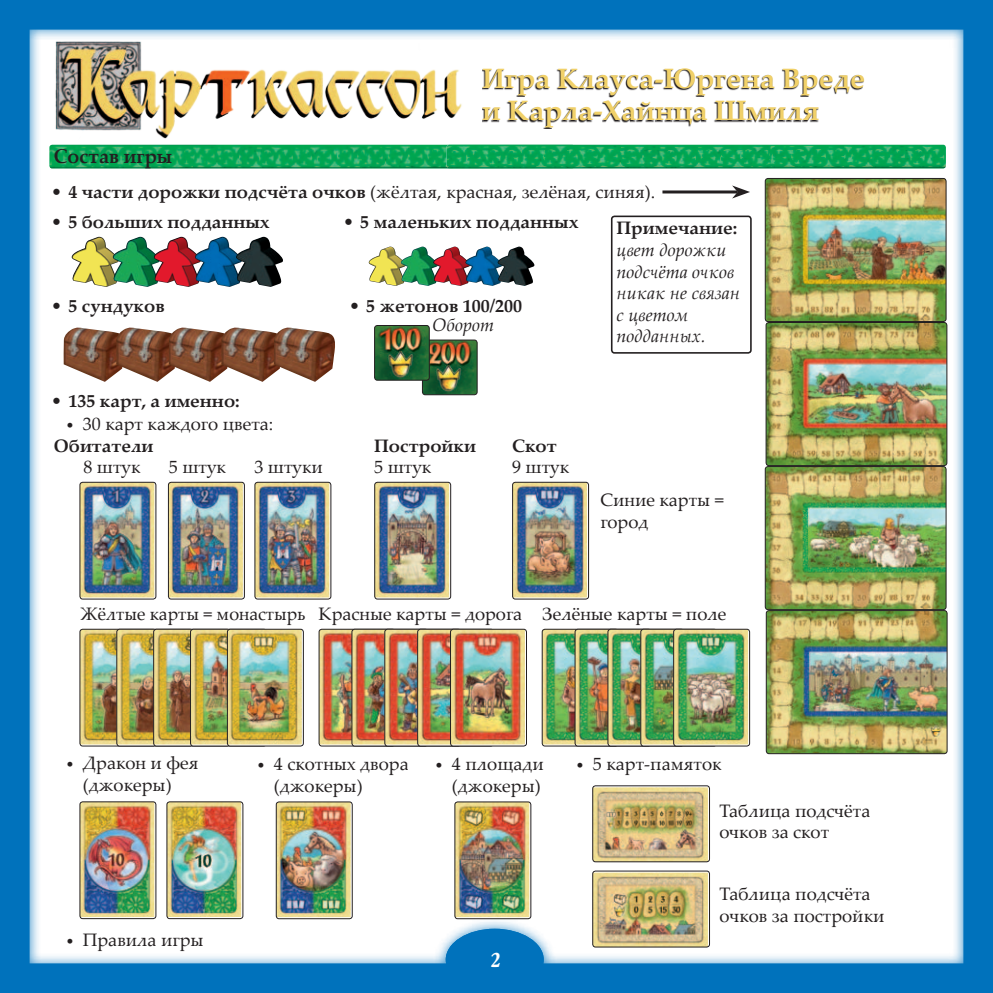
<style>
.page{position:relative;width:993px;height:993px;background:#fff}
.page>*{position:absolute;margin:0;border:0;box-sizing:border-box;transform-origin:0 0}
.t1{font:700 28px/32px "Palatino Linotype";color:#f1d169}
.t2{font:700 20px "Palatino Linotype";color:#231f20;scale:.95 1}
.t3{font:700 20px "Mirandolina";color:#fff}
.t4{font:18px/21.6px "Palatino Linotype";color:#231f20}
.t5{font:700 18px "Palatino Linotype";color:#231f20}
.t6{font:italic 18px/21.6px "Palatino Linotype";color:#231f20}
.s1{font-weight:700}
.s2{font-weight:400}
.s3{font-size:14px}
</style>
<div class="page">
<div style="left:0;top:0;width:992px;height:992px;background:#0072bc"></div>
<div style="left:29px;top:29px;width:934px;height:936px;background:#0072bc;opacity:.87"></div>
<img style="left:51px;top:34px;width:417px;height:107px">
<svg style="left:481px;top:69px;width:382px;height:60px;background:#d0d0d0"></svg>
<img style="left:49px;top:145px;width:397px;height:23px">
<img style="left:446px;top:145px;width:499px;height:23px">
<div style="left:610px;top:215px;width:141px;height:138px;border:2px solid #231f20;border-radius:3px"></div>
<img style="left:765px;top:178px;width:181px;height:433px">
<div style="left:764px;top:178px;width:182px;height:144px;border:1px solid #231f20;border-radius:3px"></div>
<img style="left:765px;top:322px;width:181px;height:143px;border-radius:3px">
<div style="left:765px;top:322px;width:182px;height:144px;border:1px solid #231f20;border-radius:3px"></div>
<img style="left:765px;top:466px;width:180px;height:143px;border-radius:3px">
<div style="left:764px;top:466px;width:182px;height:144px;border:1px solid #231f20;border-radius:3px"></div>
<img style="left:766px;top:610px;width:180px;height:143px;border-radius:3px">
<div style="left:765px;top:610px;width:182px;height:144px;border:1px solid #231f20;border-radius:3px"></div>
<img style="left:71px;top:237px;width:41px;height:50px">
<img style="left:112px;top:237px;width:41px;height:50px">
<img style="left:153px;top:237px;width:41px;height:50px">
<img style="left:194px;top:237px;width:41px;height:50px">
<img style="left:235px;top:237px;width:48px;height:50px">
<img style="left:368px;top:246px;width:32px;height:40px">
<img style="left:400px;top:246px;width:32px;height:40px">
<img style="left:432px;top:246px;width:32px;height:40px">
<img style="left:464px;top:246px;width:32px;height:40px">
<img style="left:496px;top:246px;width:38px;height:40px">
<img style="left:64px;top:327px;width:52px;height:55px">
<img style="left:116px;top:327px;width:53px;height:55px">
<img style="left:169px;top:327px;width:52px;height:55px">
<img style="left:221px;top:327px;width:53px;height:55px">
<img style="left:274px;top:327px;width:62px;height:55px">
<img style="left:424px;top:341px;width:51px;height:52px">
<div style="left:422px;top:339px;width:55px;height:56px;border:1px solid #231f20;border-radius:3px"></div>
<img style="left:374px;top:325px;width:55px;height:55px">
<div style="left:374px;top:325px;width:55px;height:55px;border:1px solid #231f20;border-radius:3px"></div>
<img style="left:81px;top:483px;width:73px;height:114px">
<div style="left:79px;top:481px;width:77px;height:118px;border:1px solid #231f20;border-radius:3px"></div>
<img style="left:81px;top:803px;width:73px;height:113px">
<div style="left:79px;top:801px;width:77px;height:117px;border:1px solid #231f20;border-radius:3px"></div>
<img style="left:168px;top:803px;width:73px;height:113px">
<div style="left:166px;top:801px;width:77px;height:117px;border:1px solid #231f20;border-radius:3px"></div>
<img style="left:276px;top:801px;width:74px;height:115px">
<div style="left:276px;top:801px;width:76px;height:117px;border:1px solid #231f20;border-radius:3px"></div>
<img style="left:454px;top:801px;width:75px;height:115px">
<div style="left:454px;top:801px;width:77px;height:117px;border:1px solid #231f20;border-radius:3px"></div>
<img style="left:170px;top:483px;width:73px;height:114px">
<div style="left:168px;top:481px;width:77px;height:118px;border:1px solid #231f20;border-radius:3px"></div>
<img style="left:256px;top:483px;width:73px;height:114px">
<div style="left:254px;top:481px;width:77px;height:118px;border:1px solid #231f20;border-radius:3px"></div>
<img style="left:376px;top:483px;width:73px;height:114px">
<div style="left:374px;top:481px;width:77px;height:118px;border:1px solid #231f20;border-radius:3px"></div>
<img style="left:514px;top:483px;width:73px;height:114px">
<div style="left:512px;top:481px;width:77px;height:118px;border:1px solid #231f20;border-radius:3px"></div>
<img style="left:81px;top:630px;width:35px;height:114px">
<div style="left:79px;top:628px;width:77px;height:118px;border:1px solid #231f20;border-radius:3px"></div>
<img style="left:118px;top:630px;width:35px;height:114px">
<div style="left:116px;top:628px;width:77px;height:118px;border:1px solid #231f20;border-radius:3px"></div>
<img style="left:154px;top:629px;width:75px;height:116px;border-radius:3px">
<div style="left:153px;top:628px;width:77px;height:118px;border:1px solid #231f20;border-radius:3px"></div>
<img style="left:190px;top:629px;width:76px;height:116px;border-radius:3px">
<div style="left:190px;top:628px;width:77px;height:118px;border:1px solid #231f20;border-radius:3px"></div>
<img style="left:227px;top:629px;width:76px;height:116px;border-radius:3px">
<div style="left:227px;top:628px;width:77px;height:118px;border:1px solid #231f20;border-radius:3px"></div>
<img style="left:320px;top:630px;width:31px;height:114px">
<div style="left:318px;top:628px;width:77px;height:118px;border:1px solid #231f20;border-radius:3px"></div>
<img style="left:353px;top:630px;width:31px;height:114px">
<div style="left:351px;top:628px;width:77px;height:118px;border:1px solid #231f20;border-radius:3px"></div>
<img style="left:386px;top:630px;width:31px;height:114px">
<div style="left:384px;top:628px;width:77px;height:118px;border:1px solid #231f20;border-radius:3px"></div>
<img style="left:419px;top:630px;width:31px;height:114px">
<div style="left:417px;top:628px;width:77px;height:118px;border:1px solid #231f20;border-radius:3px"></div>
<img style="left:452px;top:630px;width:73px;height:114px">
<div style="left:450px;top:628px;width:77px;height:118px;border:1px solid #231f20;border-radius:3px"></div>
<img style="left:543px;top:630px;width:31px;height:114px">
<div style="left:541px;top:628px;width:77px;height:118px;border:1px solid #231f20;border-radius:3px"></div>
<img style="left:576px;top:630px;width:31px;height:114px">
<div style="left:574px;top:628px;width:77px;height:118px;border:1px solid #231f20;border-radius:3px"></div>
<img style="left:609px;top:630px;width:31px;height:114px">
<div style="left:607px;top:628px;width:77px;height:118px;border:1px solid #231f20;border-radius:3px"></div>
<img style="left:642px;top:630px;width:31px;height:114px">
<div style="left:640px;top:628px;width:77px;height:118px;border:1px solid #231f20;border-radius:3px"></div>
<img style="left:675px;top:630px;width:72px;height:114px">
<div style="left:673px;top:628px;width:76px;height:118px;border:1px solid #231f20;border-radius:3px"></div>
<img style="left:594px;top:787px;width:113px;height:73px">
<div style="left:592px;top:785px;width:117px;height:77px;border:1px solid #231f20;border-radius:3px"></div>
<hr style="left:662px;top:190px;width:75px;height:3px;background:#231f20">
<svg style="left:731px;top:185px;width:18px;height:13px"></svg>
<img style="left:594px;top:872px;width:113px;height:73px">
<div style="left:592px;top:870px;width:117px;height:77px;border:1px solid #231f20;border-radius:3px"></div>
<h1 class="t1" style="left:482px;top:61px;width:384px">Игра Клауса-Юргена Вреде и Карла-Хайнца Шмиля</h1>
<p class="t2" style="left:54px;top:142px;width:126px">Состав игры</p>
<p class="t4" style="left:51px;top:181px;width:605px">• <span class="s1">4 части дорожки подсчёта очков</span> (жёлтая, красная, зелёная, синяя).</p>
<p class="t5" style="left:51px;top:209px;width:220px"><span class="s2">•</span> 5 больших подданных</p>
<p class="t5" style="left:343px;top:209px;width:237px"><span class="s2">•</span> 5 маленьких подданных</p>
<p class="t5" style="left:616px;top:215px;width:122px">Примечание:</p>
<p class="t6" style="left:616px;top:238px;width:125px">цвет дорожки подсчёта очков никак не связан с цветом подданных.</p>
<p class="t5" style="left:349px;top:292px;width:174px"><span class="s2">•</span> 5 жетонов 100/200</p>
<p class="t5" style="left:51px;top:292px;width:115px"><span class="s2">•</span> 5 сундуков</p>
<p class="t6" style="left:432px;top:313px;width:63px">Оборот</p>
<p class="t5" style="left:51px;top:388px;width:190px"><span class="s2">•</span> 135 карт, а именно:</p>
<p class="t4" style="left:54px;top:412px;width:221px;line-height:22.2px;text-indent:12px"><span class="s3">•</span> 30 карт каждого цвета:<br><span class="s1">Обитатели</span></p>
<p class="t5" style="left:374px;top:433px;width:103px">Постройки</p>
<p class="t5" style="left:512px;top:433px;width:46px">Скот</p>
<p class="t4" style="left:83px;top:455px;width:59px">8 штук</p>
<p class="t4" style="left:169px;top:455px;width:59px">5 штук</p>
<p class="t4" style="left:254px;top:455px;width:70px">3 штуки</p>
<p class="t4" style="left:374px;top:455px;width:59px">5 штук</p>
<p class="t4" style="left:512px;top:455px;width:59px">9 штук</p>
<p class="t4" style="left:600px;top:488px;width:125px">Синие карты = город</p>
<p class="t4" style="left:81px;top:602px;width:226px">Жёлтые карты = монастырь</p>
<p class="t4" style="left:318px;top:602px;width:409px">Красные карты = дорога Зелёные карты = поле</p>
<p class="t4" style="left:66px;top:751px;width:134px;text-align:center"><span class="s3">•</span> Дракон и фея (джокеры)</p>
<p class="t4" style="left:66px;top:928px;width:139px"><span class="s3">•</span> Правила игры</p>
<p class="t4" style="left:274px;top:752px;width:136px;text-indent:-17px"><span class="s3">•</span> 4 скотных двора (джокеры)</p>
<p class="t4" style="left:435px;top:752px;width:110px;text-align:right"><span class="s3">•</span> 4 площади (джокеры)</p>
<p class="t4" style="left:575px;top:752px;width:147px"><span class="s3">•</span> 5 карт-памяток</p>
<p class="t4" style="left:719px;top:798px;width:152px">Таблица подсчёта очков за скот</p>
<p class="t3" style="left:490px;top:947px;width:12px">2</p>
<p class="t4" style="left:719px;top:882px;width:166px">Таблица подсчёта очков за постройки</p>
</div>
